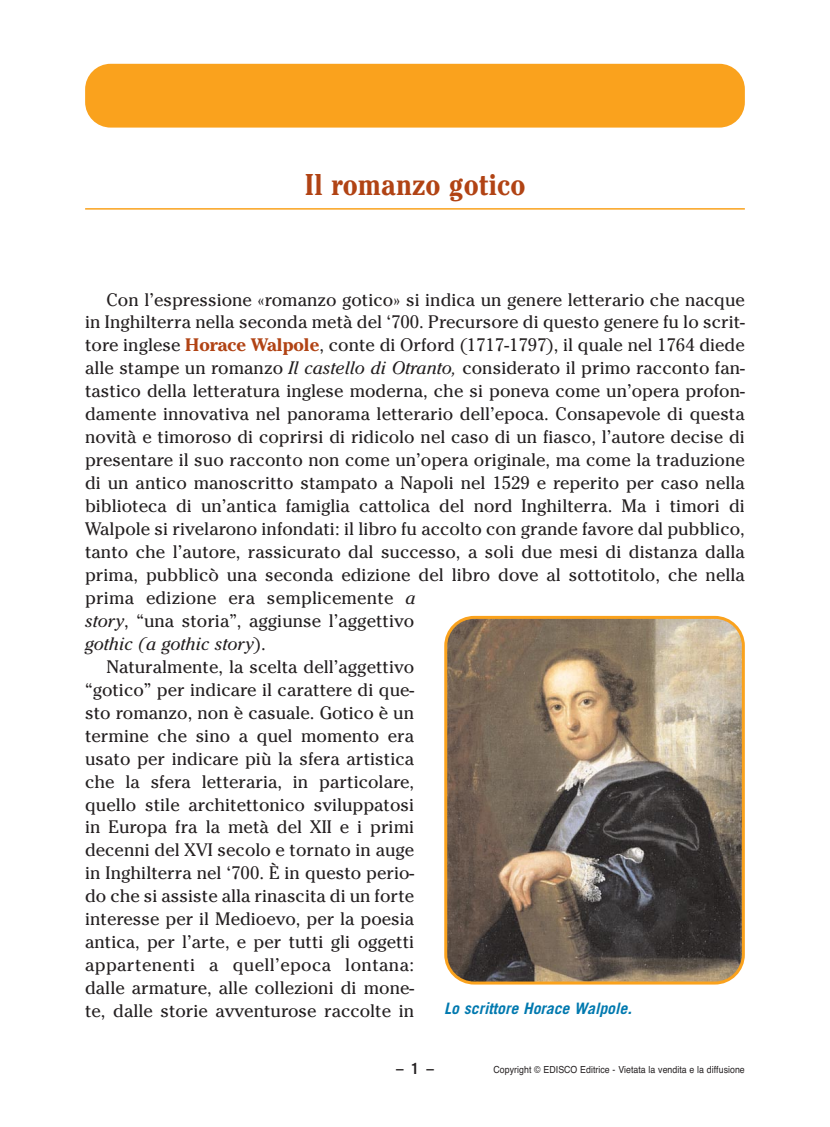
<style>
.page{position:relative;width:830px;height:1127px;background:#fff}
.page>*{position:absolute;margin:0;border:0;box-sizing:border-box;transform-origin:0 0}
.t1{font:700 condensed 30px "Cheltenham";color:#b14314}
.t2{font:18px "Cheltenham";color:#231f20}
.t3{font:18px "Cheltenham";letter-spacing:.02em;color:#231f20}
.t4{font:italic 18px "Cheltenham";color:#231f20}
.t5{font:italic 700 15.75px "Trade Gothic";color:#0079af}
.t6{font:700 expanded 15px "Trade Gothic LH";color:#231f20}
.t7{font:9.75px "Helvetica";letter-spacing:.005em;color:#231f20;scale:.9 1}
.s1{font-weight:700;color:#b14314}
.s2{font-style:italic}
.s3{font-style:normal}
</style>
<div class="page">
<hr style="left:85px;top:208px;width:659px;height:2px;background:#faa21d">
<div style="left:85px;top:64px;width:659px;height:64px;background:#faa21d;border-radius:26px"></div>
<img style="left:444px;top:616px;width:300px;height:368px">
<h1 class="t1" style="left:304px;top:174px;width:222px">Il romanzo gotico</h1>
<p class="t2" style="left:106px;top:293px;width:639px">Con l’espressione «romanzo gotico» si indica un genere letterario che nacque</p>
<p class="t2" style="left:85px;top:316px;width:661px">in Inghilterra nella seconda metà del ‘700. Precursore di questo genere fu lo scrit-</p>
<p class="t2" style="left:85px;top:339px;width:661px">tore inglese <span class="s1">Horace Walpole</span>, conte di Orford (1717-1797), il quale nel 1764 diede</p>
<p class="t2" style="left:85px;top:362px;width:661px">alle stampe un romanzo <span class="s2">Il castello di Otranto,</span> considerato il primo racconto fan-</p>
<p class="t2" style="left:85px;top:384px;width:661px">tastico della letteratura inglese moderna, che si poneva come un’opera profon-</p>
<p class="t2" style="left:85px;top:407px;width:661px">damente innovativa nel panorama letterario dell’epoca. Consapevole di questa</p>
<p class="t2" style="left:85px;top:430px;width:661px">novità e timoroso di coprirsi di ridicolo nel caso di un fiasco, l’autore decise di</p>
<p class="t2" style="left:85px;top:453px;width:661px">presentare il suo racconto non come un’opera originale, ma come la traduzione</p>
<p class="t2" style="left:85px;top:476px;width:661px">di un antico manoscritto stampato a Napoli nel 1529 e reperito per caso nella</p>
<p class="t2" style="left:85px;top:499px;width:661px">biblioteca di un’antica famiglia cattolica del nord Inghilterra. Ma i timori di</p>
<p class="t2" style="left:85px;top:522px;width:661px">Walpole si rivelarono infondati: il libro fu accolto con grande favore dal pubblico,</p>
<p class="t2" style="left:85px;top:545px;width:661px">tanto che l’autore, rassicurato dal successo, a soli due mesi di distanza dalla</p>
<p class="t2" style="left:85px;top:568px;width:661px">prima, pubblicò una seconda edizione del libro dove al sottotitolo, che nella</p>
<p class="t2" style="left:85px;top:591px;width:332px">prima edizione era semplicemente <span class="s2">a</span></p>
<p class="t2" style="left:85px;top:614px;width:330px"><span class="s2">story</span>, “una storia”, aggiunse l’aggettivo</p>
<p class="t4" style="left:85px;top:637px;width:182px">gothic (a gothic story<span class="s3">).</span></p>
<p class="t2" style="left:106px;top:660px;width:309px">Naturalmente, la scelta dell’aggettivo</p>
<p class="t2" style="left:85px;top:683px;width:330px">“gotico” per indicare il carattere di que-</p>
<p class="t2" style="left:85px;top:706px;width:330px">sto romanzo, non è casuale. Gotico è un</p>
<p class="t2" style="left:85px;top:729px;width:330px">termine che sino a quel momento era</p>
<p class="t2" style="left:85px;top:752px;width:330px">usato per indicare più la sfera artistica</p>
<p class="t2" style="left:85px;top:775px;width:330px">che la sfera letteraria, in particolare,</p>
<p class="t2" style="left:85px;top:798px;width:330px">quello stile architettonico sviluppatosi</p>
<p class="t2" style="left:85px;top:821px;width:330px">in Europa fra la metà del XII e i primi</p>
<p class="t2" style="left:85px;top:843px;width:330px">decenni del XVI secolo e tornato in auge</p>
<p class="t2" style="left:85px;top:866px;width:330px">in Inghilterra nel ‘700. È in questo perio-</p>
<p class="t2" style="left:85px;top:889px;width:330px">do che si assiste alla rinascita di un forte</p>
<p class="t2" style="left:85px;top:912px;width:330px">interesse per il Medioevo, per la poesia</p>
<p class="t2" style="left:85px;top:935px;width:330px">antica, per l’arte, e per tutti gli oggetti</p>
<p class="t3" style="left:85px;top:958px;width:330px">appartenenti a quell’epoca lontana:</p>
<p class="t2" style="left:85px;top:981px;width:330px">dalle armature, alle collezioni di mone-</p>
<p class="t2" style="left:85px;top:1004px;width:330px">te, dalle storie avventurose raccolte in</p>
<p class="t5" style="left:444px;top:1002px;width:192px">Lo scrittore Horace Walpole.</p>
<p class="t6" style="left:396px;top:1063px;width:39px">– 1 –</p>
<p class="t7" style="left:493px;top:1066px;width:280px">Copyright © EDISCO Editrice - Vietata la vendita e la diffusione</p>
</div>
